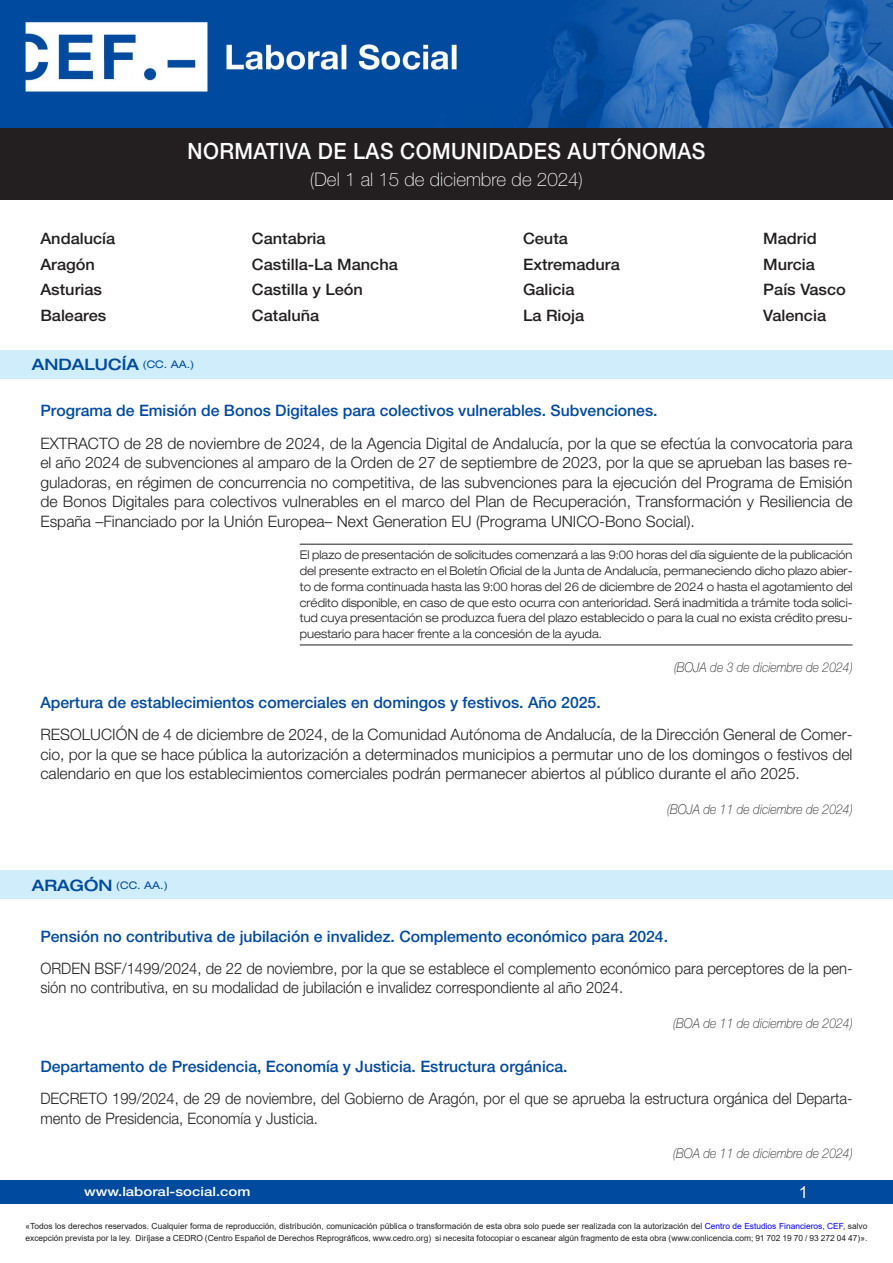
<style>
.page{position:relative;width:893px;height:1263px;background:#fff}
.page>*{position:absolute;margin:0;border:0;box-sizing:border-box;transform-origin:0 0}
.t1{font:500 22.5px "Helvetica Neue LT Std";letter-spacing:.02em;color:#fff;scale:.93 1}
.t2{font:100 18.75px "Helvetica Neue LT Std";color:#fff}
.t3{font:16.5px "Arial";color:#fff}
.Contenido{font:300 15.75px/19.5px "Helvetica Neue LT Std";color:#231f20;text-align:justify}
.Contenido-2{font:300 15.75px/19.5px "Helvetica Neue LT Std";color:#231f20;scale:.94 1}
.Título-cabecera{font:500 15.75px "Helvetica Neue LT Std";color:#004a9f}
.Comunidades_TOP{font:500 15.75px "Helvetica Neue LT Std";color:#231f20;scale:1.04 1}
.Comunidades_division{font:500 expanded 15.75px "Helvetica Neue LT Std";color:#004a9f}
.publicación{font:italic 100 13.5px "Helvetica Neue LT Std";color:#231f20;scale:.9 1}
.t4{font:500 12.75px "Helvetica Neue LT Std";color:#fff;scale:1.18 1}
.Plazo{font:300 expanded 12px/15.8px "Helvetica Neue LT Std";color:#231f20;text-align:justify;scale:.92 1}
.Comunidades_division-2{font:expanded 10.5px "Helvetica Neue LT Std";color:#004a9f}
.t5{font:8.4px/12px "Arial";color:#231f20}
.s1{font-weight:400;font-size:10.5px}
.s2{font-weight:500;font-size:15.75px}
.s3{color:#00f}
</style>
<div class="page">
<div style="left:0;top:1180px;width:893px;height:23px;background:#004a9f"></div>
<img style="left:0;top:0;width:893px;height:128px">
<div style="left:0;top:128px;width:893px;height:72px;background:#231f20"></div>
<hr style="left:300px;top:544px;width:553px;height:1px;background:#231f20">
<hr style="left:300px;top:644px;width:553px;height:1px;background:#231f20">
<div style="left:0;top:350px;width:893px;height:28px;background:#cfedfb"></div>
<div style="left:0;top:871px;width:893px;height:28px;background:#cfedfb"></div>
<p class="Comunidades_TOP" style="left:40px;top:229px;width:74px">Andalucía</p>
<p class="Comunidades_TOP" style="left:40px;top:255px;width:54px">Aragón</p>
<p class="Comunidades_TOP" style="left:40px;top:280px;width:61px">Asturias</p>
<p class="Comunidades_TOP" style="left:40px;top:306px;width:65px">Baleares</p>
<h1 class="t1" style="left:188px;top:137px;width:558px">NORMATIVA DE LAS COMUNIDADES AUTÓNOMAS</h1>
<p class="t2" style="left:310px;top:168px;width:275px">(Del 1 al 15 de diciembre de 2024)</p>
<p class="Comunidades_TOP" style="left:252px;top:229px;width:72px">Cantabria</p>
<p class="Comunidades_TOP" style="left:252px;top:255px;width:142px">Castilla-La Mancha</p>
<p class="Comunidades_TOP" style="left:252px;top:280px;width:108px">Castilla y León</p>
<p class="Comunidades_TOP" style="left:252px;top:306px;width:66px">Cataluña</p>
<p class="Comunidades_TOP" style="left:523px;top:229px;width:45px">Ceuta</p>
<p class="Comunidades_TOP" style="left:523px;top:255px;width:95px">Extremadura</p>
<p class="Comunidades_TOP" style="left:523px;top:280px;width:51px">Galicia</p>
<p class="Comunidades_TOP" style="left:523px;top:306px;width:60px">La Rioja</p>
<p class="Comunidades_TOP" style="left:763px;top:229px;width:53px">Madrid</p>
<p class="Comunidades_TOP" style="left:763px;top:255px;width:51px">Murcia</p>
<p class="Comunidades_TOP" style="left:763px;top:280px;width:81px">País Vasco</p>
<p class="Comunidades_TOP" style="left:763px;top:306px;width:62px">Valencia</p>
<p class="Comunidades_division" style="left:32px;top:354px;width:164px">ANDALUCÍA <span class="s1">(CC. AA.)</span></p>
<p class="Título-cabecera" style="left:40px;top:401px;width:619px">Programa de Emisión de Bonos Digitales para colectivos vulnerables. Subvenciones.</p>
<p class="Contenido" style="left:40px;top:433px;width:814px">EXTRACTO de 28 de noviembre de 2024, de la Agencia Digital de Andalucía, por la que se efectúa la convocatoria para el año 2024 de subvenciones al amparo de la Orden de 27 de septiembre de 2023, por la que se aprueban las bases re&shy;guladoras, en régimen de concurrencia no competitiva, de las subvenciones para la ejecución del Programa de Emisión de Bonos Digitales para colectivos vulnerables en el marco del Plan de Recuperación, Transformación y Resiliencia de España –Financiado por la Unión Europea– Next Generation EU (Programa UNICO-Bono Social).</p>
<p class="Plazo" style="left:300px;top:547px;width:602px">El plazo de presentación de solicitudes comenzará a las 9:00 horas del día siguiente de la publicación del presente extracto en el Boletín Oficial de la Junta de Andalucía, permaneciendo dicho plazo abier&shy;to de forma continuada hasta las 9:00 horas del 26 de diciembre de 2024 o hasta el agotamiento del crédito disponible, en caso de que esto ocurra con anterioridad. Será inadmitida a trámite toda solici&shy;tud cuya presentación se produzca fuera del plazo establecido o para la cual no exista crédito presu&shy;puestario para hacer frente a la concesión de la ayuda.</p>
<p class="publicación" style="left:674px;top:660px;width:200px">(BOJA de 3 de diciembre de 2024)</p>
<p class="Título-cabecera" style="left:40px;top:693px;width:562px">Apertura de establecimientos comerciales en domingos y festivos. Año 2025.</p>
<p class="Contenido" style="left:40px;top:725px;width:814px">RESOLUCIÓN de 4 de diciembre de 2024, de la Comunidad Autónoma de Andalucía, de la Dirección General de Comer&shy;cio, por la que se hace pública la autorización a determinados municipios a permutar uno de los domingos o festivos del calendario en que los establecimientos comerciales podrán permanecer abiertos al público durante el año 2025.</p>
<p class="publicación" style="left:667px;top:801px;width:207px">(BOJA de 11 de diciembre de 2024)</p>
<p class="Comunidades_division-2" style="left:32px;top:879px;width:138px"><span class="s2">ARAGÓN</span> (CC. AA.)</p>
<p class="Título-cabecera" style="left:40px;top:926px;width:629px">Pensión no contributiva de jubilación e invalidez. Complemento económico para 2024.</p>
<p class="Contenido-2" style="left:40px;top:958px;width:865px">ORDEN BSF/1499/2024, de 22 de noviembre, por la que se establece el complemento económico para perceptores de la pen&shy;sión no contributiva, en su modalidad de jubilación e invalidez correspondiente al año 2024.</p>
<p class="publicación" style="left:673px;top:1015px;width:201px">(BOA de 11 de diciembre de 2024)</p>
<p class="Título-cabecera" style="left:40px;top:1057px;width:529px">Departamento de Presidencia, Economía y Justicia. Estructura orgánica.</p>
<p class="Contenido-2" style="left:40px;top:1088px;width:865px">DECRETO 199/2024, de 29 de noviembre, del Gobierno de Aragón, por el que se aprueba la estructura orgánica del Departa&shy;mento de Presidencia, Economía y Justicia.</p>
<p class="publicación" style="left:673px;top:1145px;width:201px">(BOA de 11 de diciembre de 2024)</p>
<p class="t4" style="left:84px;top:1184px;width:143px">www.laboral-social.com</p>
<p class="t3" style="left:799px;top:1180px;width:11px">1</p>
<p class="t5" style="left:26px;top:1220px;width:843px">«Todos los derechos reservados. Cualquier forma de reproducción, distribución, comunicación pública o transformación de esta obra solo puede ser realizada con la autorización del <span class="s3">Centro de Estudios Financieros, CEF</span>, salvo excepción prevista por la ley. Diríjase a CEDRO (Centro Español de Derechos Reprográficos, www.cedro.org) si necesita fotocopiar o escanear algún fragmento de esta obra (www.conlicencia.com; 91 702 19 70 / 93 272 04 47)».</p>
</div>
